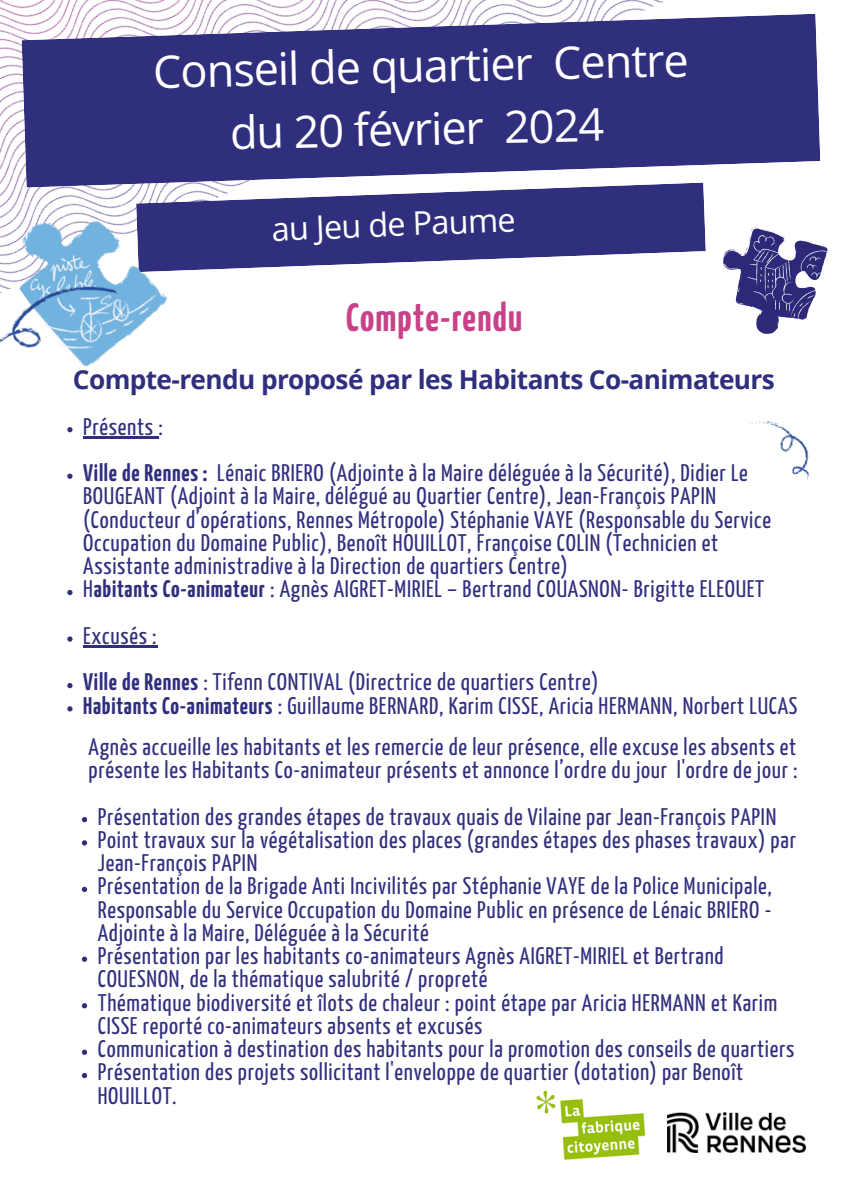
<style>
.page{position:relative;width:842px;height:1191px;background:#fff}
.page>*{position:absolute;margin:0;border:0;box-sizing:border-box;transform-origin:0 0}
.t1{font:45px/63px "Open Sans";color:#fff;text-align:center}
.t2{font:700 39.3px "Yanone Kaffeesatz";letter-spacing:.03em;color:#c74289}
.t3{font:32.5px "Open Sans";color:#fff}
.t4{font:700 26.2px "Open Sans";letter-spacing:-.025em;color:#302f7e}
.t5{font:23.9px/23.2px "Yanone Kaffeesatz";letter-spacing:.03em;color:#302f7e}
.s1{font-weight:700}
</style>
<div class="page">
<img style="left:0;top:0;width:664px;height:187px">
<svg style="left:173px;top:187px;width:533px;height:84px;fill:#302f7e"></svg>
<svg style="left:22px;top:14px;width:798px;height:173px;background:#4e4d90"></svg>
<img style="left:0;top:187px;width:173px;height:155px">
<img style="left:724px;top:227px;width:104px;height:107px">
<img style="left:750px;top:420px;width:59px;height:59px">
<img style="left:0;top:253px;width:118px;height:114px">
<img style="left:536px;top:1090px;width:110px;height:70px">
<img style="left:668px;top:1112px;width:138px;height:40px">
<svg style="left:82px;top:817px;width:5px;height:5px"></svg>
<svg style="left:82px;top:840px;width:5px;height:5px"></svg>
<svg style="left:82px;top:886px;width:5px;height:6px"></svg>
<svg style="left:82px;top:956px;width:5px;height:5px"></svg>
<svg style="left:82px;top:1003px;width:5px;height:5px"></svg>
<svg style="left:82px;top:1049px;width:5px;height:5px"></svg>
<svg style="left:82px;top:1072px;width:5px;height:6px"></svg>
<svg style="left:67px;top:427px;width:6px;height:5px"></svg>
<hr style="left:83px;top:436px;width:75px;height:2px;background:#302f7e">
<svg style="left:67px;top:473px;width:6px;height:6px"></svg>
<svg style="left:67px;top:590px;width:6px;height:5px"></svg>
<svg style="left:67px;top:636px;width:6px;height:5px"></svg>
<hr style="left:83px;top:645px;width:74px;height:2px;background:#302f7e">
<svg style="left:67px;top:683px;width:6px;height:5px"></svg>
<svg style="left:67px;top:706px;width:6px;height:5px"></svg>
<h3 class="t1" style="left:153px;top:37px;width:537px;rotate:-1deg">Conseil de quartier Centre du 20 février 2024</h3>
<p class="t3" style="left:271px;top:205px;width:246px;rotate:-2deg">au Jeu de Paume</p>
<h1 class="t2" style="left:346px;top:302px;width:178px">Compte-rendu</h1>
<p class="t4" style="left:73px;top:361px;width:703px">Compte-rendu proposé par les Habitants Co-animateurs</p>
<p class="t5" style="left:83px;top:416px;width:81px">Présents :</p>
<p class="t5" style="left:83px;top:463px;width:689px"><span class="s1">Ville de Rennes :</span> Lénaic BRIERO (Adjointe à la Maire déléguée à la Sécurité), Didier Le BOUGEANT (Adjoint à la Maire, délégué au Quartier Centre), Jean-François PAPIN (Conducteur d’opérations, Rennes Métropole) Stéphanie VAYE (Responsable du Service Occupation du Domaine Public), Benoît HOUILLOT, Françoise COLIN (Technicien et Assistante administradive à la Direction de quartiers Centre)</p>
<p class="t5" style="left:83px;top:579px;width:682px">H<span class="s1">abitants Co-animateur</span> : Agnès AIGRET-MIRIEL – Bertrand COUASNON- Brigitte ELEOUET</p>
<p class="t5" style="left:83px;top:626px;width:75px">Excusés :</p>
<p class="t5" style="left:83px;top:672px;width:517px"><span class="s1">Ville de Rennes</span> : Tifenn CONTIVAL (Directrice de quartiers Centre)</p>
<p class="t5" style="left:83px;top:695px;width:716px"><span class="s1">Habitants Co-animateurs</span> : Guillaume BERNARD, Karim CISSE, Aricia HERMANN, Norbert LUCAS</p>
<p class="t5" style="left:89px;top:736px;width:709px">Agnès accueille les habitants et les remercie de leur présence, elle excuse les absents et</p>
<p class="t5" style="left:89px;top:760px;width:710px">présente les Habitants Co-animateur présents et annonce l’ordre du jour l'ordre de jour :</p>
<p class="t5" style="left:98px;top:806px;width:700px">Présentation des grandes étapes de travaux quais de Vilaine par Jean-François PAPIN<br>Point travaux sur la végétalisation des places (grandes étapes des phases travaux) par</p>
<p class="t5" style="left:98px;top:853px;width:676px">Jean-François PAPIN<br>Présentation de la Brigade Anti Incivilités par Stéphanie VAYE de la Police Municipale,</p>
<p class="t5" style="left:98px;top:899px;width:675px">Responsable du Service Occupation du Domaine Public en présence de Lénaic BRIERO -<br>Adjointe à la Maire, Déléguée à la Sécurité<br>Présentation par les habitants co-animateurs Agnès AIGRET-MIRIEL et Bertrand</p>
<p class="t5" style="left:98px;top:969px;width:681px">COUESNON, de la thématique salubrité / propreté<br>Thématique biodiversité et îlots de chaleur : point étape par Aricia HERMANN et Karim</p>
<p class="t5" style="left:98px;top:1015px;width:698px">CISSE reporté co-animateurs absents et excusés<br>Communication à destination des habitants pour la promotion des conseils de quartiers</p>
<p class="t5" style="left:98px;top:1062px;width:647px">Présentation des projets sollicitant l'enveloppe de quartier (dotation) par Benoît<br>HOUILLOT.</p>
</div>
